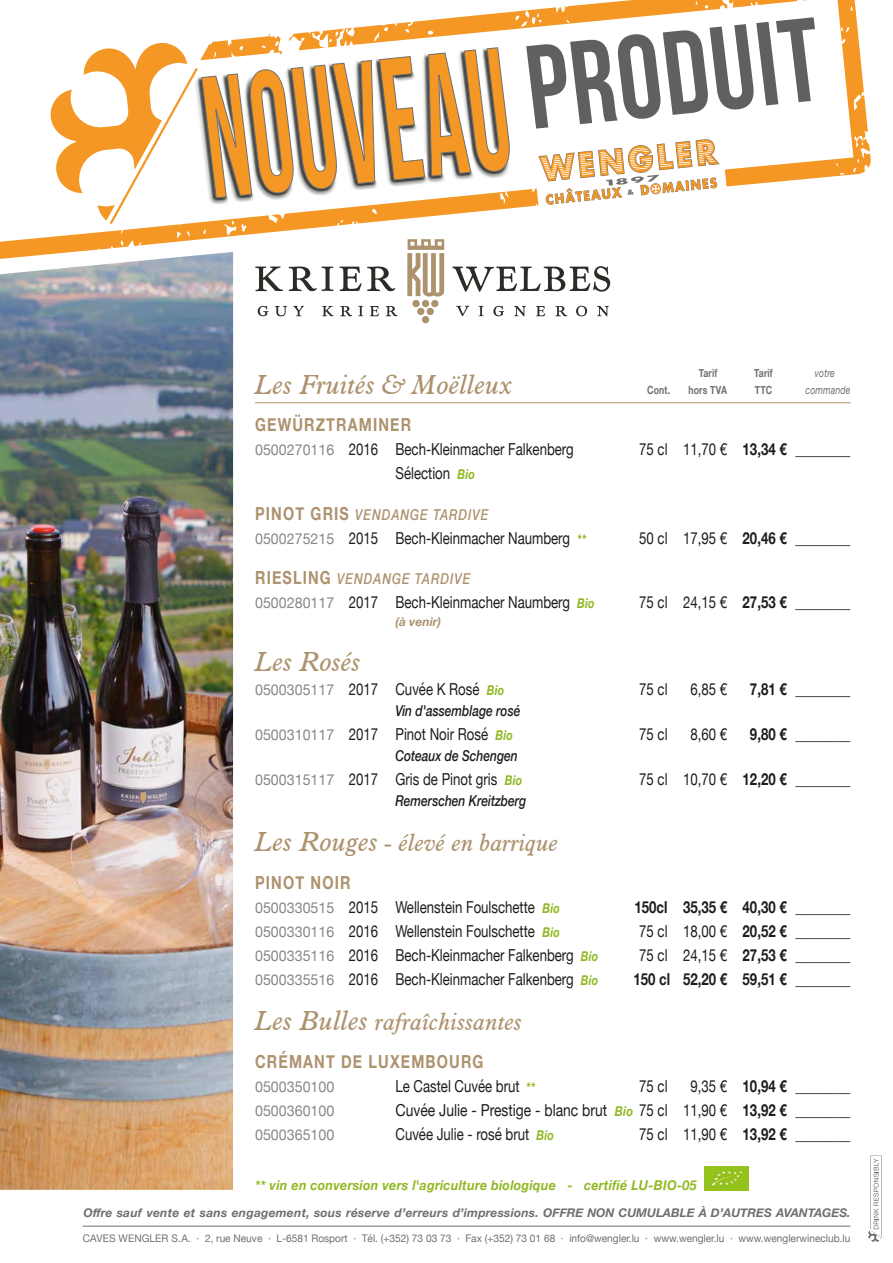
<style>
.page{position:relative;width:893px;height:1263px;background:#fff}
.page>*{position:absolute;margin:0;border:0;box-sizing:border-box;transform-origin:0 0}
.t1{font:118.5px "Bebas Neue";color:#5f6061;scale:.94 1}
.t2{font:italic 27px "Aldine 721 BT";letter-spacing:.01em;color:#ad926e}
.t3{font:italic 24px "Aldine 721 BT";letter-spacing:.01em;color:#ad926e}
.t4{font:700 18px "Helvetica Neue";letter-spacing:.08em;color:#ad926e;scale:.8 1}
.t5{font:16.5px "Helvetica Neue";color:#1d1d1b;scale:.8 1}
.t6{font:16.5px "Helvetica Neue";color:#1d1d1b;scale:.87 1}
.t7{font:700 16.5px "Helvetica Neue";color:#1d1d1b;scale:.8 1}
.t8{font:300 16.5px "Helvetica Neue";color:#1d1d1b;scale:.88 1}
.t9{font:italic 500 15px "Helvetica Neue";color:#1d1d1b;scale:.8 1}
.t10{font:italic 500 15px "Helvetica Neue";letter-spacing:.08em;color:#ad926e;scale:.8 1}
.t11{font:15px "Helvetica Neue";color:#878787;scale:.95 1}
.t12{font:italic 700 13.5px "Helvetica Neue";letter-spacing:.02em;color:#90b923;scale:.93 1}
.t13{font:italic 700 12px "Helvetica Neue";letter-spacing:.02em;color:#706f6f}
.t14{font:italic 700 12px "Helvetica Neue";color:#ad926e}
.t15{font:700 11.25px "Helvetica Neue";letter-spacing:.02em;color:#706f6f;scale:.77 1}
.t16{font:italic 11.25px "Helvetica Neue";letter-spacing:.02em;color:#706f6f;scale:.77 1}
.t17{font:10.5px "Helvetica Neue";color:#706f6f}
.s1{font-size:15px;color:#878787}
.s2{font-weight:700}
.s3{font-weight:300}
.s4{font-weight:700;font-style:italic;font-size:13.5px;color:#90b923}
.s5{font-weight:700;font-style:normal;font-size:18px}
.s6{font-size:27px}
.s7{font-weight:400}
</style>
<div class="page">
<hr style="left:255px;top:402px;width:595px;height:1px;background:#ad926e">
<img style="left:704px;top:1167px;width:45px;height:23px">
<img style="left:0;top:323px;width:233px;height:867px">
<hr style="left:83px;top:1226px;width:767px;height:1px;background:#706f6f">
<svg style="left:868px;top:1155px;width:14px;height:87px"></svg>
<svg style="left:0;top:0;width:871px;height:323px"></svg>
<h1 class="t1" style="left:521px;top:24px;width:314px;rotate:-6deg">PRODUIT</h1>
<p class="t15" style="left:699px;top:365px;width:26px">Tarif</p>
<p class="t15" style="left:754px;top:365px;width:26px">Tarif</p>
<p class="t16" style="left:815px;top:365px;width:28px">votre</p>
<h2 class="t2" style="left:255px;top:368px;width:259px">Les Fruités &amp; Moëlleux</h2>
<p class="t15" style="left:647px;top:381px;width:31px">Cont.</p>
<p class="t15" style="left:688px;top:381px;width:52px">hors TVA</p>
<p class="t15" style="left:755px;top:381px;width:24px">TTC</p>
<p class="t16" style="left:805px;top:382px;width:60px">commande</p>
<p class="t4" style="left:255px;top:411px;width:196px">GEWÜRZTRAMINER</p>
<p class="t5" style="left:255px;top:438px;width:400px"><span class="s1">0500270116</span> 2016 Bech-Kleinmacher Falkenberg</p>
<p class="t5" style="left:639px;top:438px;width:266px">75 cl 11,70 € <span class="s2">13,34 €</span> <span class="s3">________</span></p>
<p class="t5" style="left:395px;top:462px;width:101px">Sélection <span class="s4">Bio</span></p>
<p class="t10" style="left:255px;top:502px;width:293px"><span class="s5">PINOT GRIS</span> VENDANGE TARDIVE</p>
<p class="t5" style="left:255px;top:526px;width:415px"><span class="s1">0500275215</span> 2015 Bech-Kleinmacher Naumberg <span class="s4">**</span></p>
<p class="t5" style="left:639px;top:526px;width:266px">50 cl 17,95 € <span class="s2">20,46 €</span> <span class="s3">________</span></p>
<p class="t10" style="left:255px;top:566px;width:270px"><span class="s5">RIESLING</span> VENDANGE TARDIVE</p>
<p class="t5" style="left:255px;top:591px;width:426px"><span class="s1">0500280117</span> 2017 Bech-Kleinmacher Naumberg <span class="s4">Bio</span></p>
<p class="t5" style="left:639px;top:591px;width:266px">75 cl 24,15 € <span class="s2">27,53 €</span> <span class="s3">________</span></p>
<p class="t14" style="left:395px;top:613px;width:47px">(à venir)</p>
<h2 class="t2" style="left:255px;top:645px;width:107px">Les Rosés</h2>
<p class="t5" style="left:255px;top:678px;width:313px"><span class="s1">0500305117</span> 2017 Cuvée K Rosé <span class="s4">Bio</span></p>
<p class="t5" style="left:639px;top:678px;width:37px">75 cl</p>
<p class="t5" style="left:690px;top:678px;width:47px">6,85 €</p>
<p class="t8" style="left:750px;top:676px;width:116px"><span class="s2">7,81 €</span> ________</p>
<p class="t9" style="left:395px;top:698px;width:158px">Vin d'assemblage rosé</p>
<p class="t5" style="left:255px;top:723px;width:324px"><span class="s1">0500310117</span> 2017 Pinot Noir Rosé <span class="s4">Bio</span></p>
<p class="t5" style="left:639px;top:723px;width:37px">75 cl</p>
<p class="t5" style="left:690px;top:723px;width:47px">8,60 €</p>
<p class="t8" style="left:750px;top:721px;width:116px"><span class="s2">9,80 €</span> ________</p>
<p class="t9" style="left:395px;top:743px;width:154px">Coteaux de Schengen</p>
<p class="t5" style="left:255px;top:768px;width:335px"><span class="s1">0500315117</span> 2017 Gris de Pinot gris <span class="s4">Bio</span></p>
<p class="t5" style="left:639px;top:768px;width:266px">75 cl 10,70 € <span class="s2">12,20 €</span> <span class="s3">________</span></p>
<p class="t9" style="left:395px;top:788px;width:165px">Remerschen Kreitzberg</p>
<h3 class="t3" style="left:255px;top:828px;width:305px"><span class="s6">Les Rouges</span> - élevé en barrique</h3>
<p class="t4" style="left:255px;top:868px;width:121px">PINOT NOIR</p>
<p class="t5" style="left:255px;top:895px;width:382px"><span class="s1">0500330515</span> 2015 Wellenstein Foulschette <span class="s4">Bio</span></p>
<p class="t7" style="left:635px;top:894px;width:271px">150cl 35,35 € 40,30 € <span class="s3">________</span></p>
<p class="t5" style="left:255px;top:919px;width:382px"><span class="s1">0500330116</span> 2016 Wellenstein Foulschette <span class="s4">Bio</span></p>
<p class="t5" style="left:639px;top:919px;width:266px">75 cl 18,00 € <span class="s2">20,52 €</span> <span class="s3">________</span></p>
<p class="t5" style="left:255px;top:943px;width:430px"><span class="s1">0500335116</span> 2016 Bech-Kleinmacher Falkenberg <span class="s4">Bio</span></p>
<p class="t5" style="left:639px;top:943px;width:266px">75 cl 24,15 € <span class="s2">27,53 €</span> <span class="s3">________</span></p>
<p class="t5" style="left:255px;top:967px;width:430px"><span class="s1">0500335516</span> 2016 Bech-Kleinmacher Falkenberg <span class="s4">Bio</span></p>
<p class="t7" style="left:634px;top:966px;width:273px">150 cl 52,20 € 59,51 € <span class="s3">________</span></p>
<h3 class="t3" style="left:255px;top:1007px;width:269px"><span class="s6">Les Bulles</span> rafraîchissantes</h3>
<p class="t4" style="left:255px;top:1047px;width:287px">CRÉMANT DE LUXEMBOURG</p>
<p class="t11" style="left:255px;top:1075px;width:85px">0500350100</p>
<p class="t5" style="left:395px;top:1074px;width:176px">Le Castel Cuvée brut <span class="s4">**</span></p>
<p class="t5" style="left:639px;top:1074px;width:37px">75 cl</p>
<p class="t8" style="left:690px;top:1072px;width:183px"><span class="s7">9,35 €</span> <span class="s2">10,94 €</span> ________</p>
<p class="t11" style="left:255px;top:1099px;width:85px">0500360100</p>
<p class="t6" style="left:395px;top:1098px;width:524px">Cuvée Julie - Prestige - blanc brut <span class="s4">Bio</span> 75 cl 11,90 € <span class="s2">13,92 €</span> <span class="s3">________</span></p>
<p class="t11" style="left:255px;top:1123px;width:85px">0500365100</p>
<p class="t5" style="left:395px;top:1122px;width:200px">Cuvée Julie - rosé brut <span class="s4">Bio</span></p>
<p class="t5" style="left:639px;top:1122px;width:266px">75 cl 11,90 € <span class="s2">13,92 €</span> <span class="s3">________</span></p>
<p class="t12" style="left:255px;top:1174px;width:476px">** vin en conversion vers l'agriculture biologique - certifié LU-BIO-05</p>
<p class="t13" style="left:83px;top:1203px;width:769px">Offre sauf vente et sans engagement, sous réserve d’erreurs d’impressions. OFFRE NON CUMULABLE À D’AUTRES AVANTAGES.</p>
<p class="t17" style="left:83px;top:1230px;width:769px">CAVES WENGLER S.A. · 2, rue Neuve · L-6581 Rosport · Tél. (+352) 73 03 73 · Fax (+352) 73 01 68 · info@wengler.lu · www.wengler.lu · www.wenglerwineclub.lu</p>
</div>
